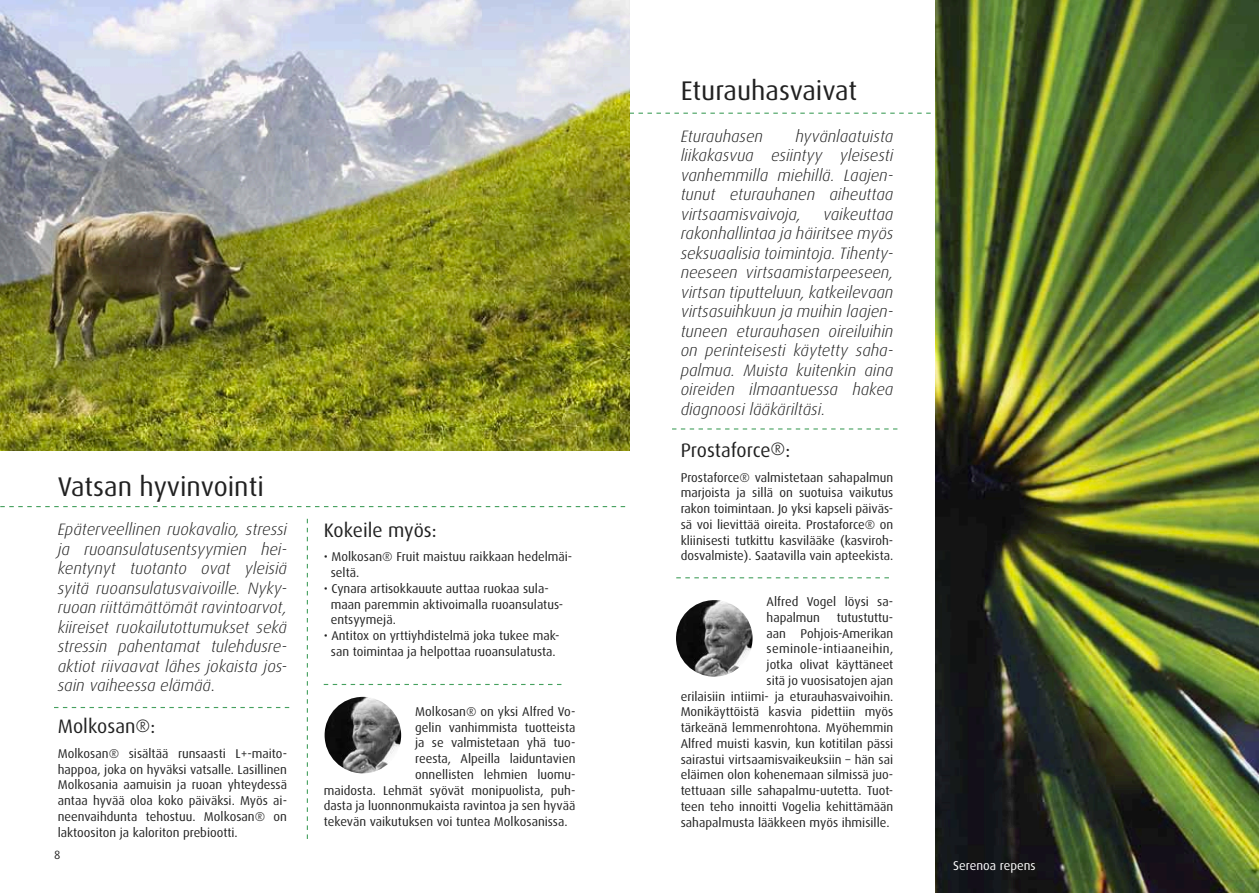
<style>
.page{position:relative;width:1259px;height:893px;background:#fff}
.page>*{position:absolute;margin:0;border:0;box-sizing:border-box;transform-origin:0 0}
.t1{font:27px "Dax";color:#212121}
.t2{font:19.5px "Dax";color:#212121}
.t3{font:italic 300 16.5px/19.5px "Dax";color:#212121;text-align:justify}
.t4{font:12.75px/15.8px "Dax";color:#212121}
.t5{font:12.75px "Dax";letter-spacing:.025em;color:#212121}
.t6{font:12.75px "Dax";color:#fff}
.t7{font:12px "Dax";color:#212121}
.s1{font-weight:400;font-style:normal;font-size:12.75px}
.s2{font-size:18px}
</style>
<div class="page">
<svg style="left:0;top:506px;width:625px;height:1px"></svg>
<svg style="left:54px;top:707px;width:235px;height:1px"></svg>
<svg style="left:324px;top:684px;width:237px;height:1px"></svg>
<svg style="left:629px;top:113px;width:302px;height:1px"></svg>
<svg style="left:672px;top:428px;width:225px;height:2px"></svg>
<svg style="left:676px;top:577px;width:213px;height:1px"></svg>
<img style="left:324px;top:697px;width:77px;height:76px;border-radius:38px">
<img style="left:676px;top:600px;width:76px;height:77px;border-radius:38px">
<svg style="left:307px;top:519px;width:1px;height:320px"></svg>
<img style="left:935px;top:0;width:324px;height:893px">
<img style="left:0;top:0;width:629px;height:451px">
<h1 class="t1" style="left:58px;top:472px;width:208px">Vatsan hyvinvointi</h1>
<p class="t3" style="left:58px;top:520px;width:231px">Epäterveellinen ruokavalio, stressi ja ruoansulatusentsyymien hei&shy;kentynyt tuotanto ovat yleisiä syitä ruoansulatusvaivoille. Nyky&shy;ruoan riittämättömät ravintoarvot, kiireiset ruokailutottumukset sekä stressin pahentamat tulehdusre&shy;aktiot riivaavat lähes jokaista jos&shy;sain vaiheessa elämää<span class="s1">.</span></p>
<h2 class="t2" style="left:58px;top:715px;width:99px">Molkosan<span class="s2">®</span>:</h2>
<p class="t4" style="left:58px;top:746px;width:231px;text-align:justify">Molkosan® sisältää runsaasti L+-maito&shy;happoa, joka on hyväksi vatsalle. Lasillinen Molkosania aamuisin ja ruoan yhteydessä antaa hyvää oloa koko päiväksi. Myös ai&shy;neenvaihdunta tehostuu. Molkosan® on laktoositon ja kaloriton prebiootti.</p>
<p class="t7" style="left:54px;top:848px;width:8px">8</p>
<h2 class="t2" style="left:324px;top:519px;width:114px">Kokeile myös:</h2>
<p class="t4" style="left:331px;top:549px;width:243px;text-indent:-7px">• Molkosan® Fruit maistuu raikkaan hedelmäi&shy;seltä.</p>
<p class="t4" style="left:331px;top:581px;width:234px;text-indent:-7px">• Cynara artisokkauute auttaa ruokaa sula&shy;maan paremmin aktivoimalla ruoansulatus&shy;entsyymejä.</p>
<p class="t4" style="left:324px;top:628px;width:237px;text-align:center">• Antitox on yrttiyhdistelmä joka tukee mak&shy;san toimintaa ja helpottaa ruoansulatusta.</p>
<p class="t4" style="left:415px;top:704px;width:162px">Molkosan® on yksi Alfred Vo-</p>
<p class="t4" style="left:415px;top:719px;width:162px">gelin vanhimmista tuotteista</p>
<p class="t4" style="left:415px;top:735px;width:162px">ja se valmistetaan yhä tuo-</p>
<p class="t4" style="left:415px;top:751px;width:162px">reesta, Alpeilla laiduntavien</p>
<p class="t4" style="left:415px;top:767px;width:162px">onnellisten lehmien luomu-</p>
<p class="t4" style="left:324px;top:782px;width:253px">maidosta. Lehmät syövät monipuolista, puh-</p>
<p class="t4" style="left:324px;top:798px;width:253px">dasta ja luonnonmukaista ravintoa ja sen hyvää</p>
<p class="t4" style="left:324px;top:814px;width:245px">tekevän vaikutuksen voi tuntea Molkosanissa.</p>
<h1 class="t1" style="left:680px;top:76px;width:178px">Eturauhasvaivat</h1>
<p class="t3" style="left:680px;top:127px;width:84px">Eturauhasen</p>
<p class="t3" style="left:680px;top:127px;width:214px;text-indent:115px">hyvänlaatuista liikakasvua esiintyy yleisesti vanhemmilla miehillä. Laajen&shy;tunut eturauhanen aiheuttaa virtsaamisvaivoja,</p>
<p class="t3" style="left:680px;top:205px;width:214px;text-indent:142px">vaikeuttaa rakonhallintaa ja häiritsee myös seksuaalisia toimintoja. Tihenty&shy;neeseen virtsaamistarpeeseen, virtsan tiputteluun, katkeilevaan virtsasuihkuun ja muihin laajen&shy;tuneen eturauhasen oireiluihin on perinteisesti käytetty saha&shy;palmua. Muista kuitenkin aina oireiden ilmaantuessa hakea diagnoosi lääkäriltäsi.</p>
<h2 class="t2" style="left:680px;top:439px;width:111px">Prostaforce<span class="s2">®</span>:</h2>
<p class="t4" style="left:680px;top:469px;width:214px;text-align:justify">Prostaforce® valmistetaan sahapalmun marjoista ja sillä on suotuisa vaikutus rakon toimintaan. Jo yksi kapseli päiväs&shy;sä voi lievittää oireita. Prostaforce® on kliinisesti tutkittu kasvilääke (kasviroh&shy;dosvalmiste). Saatavilla vain apteekista.</p>
<p class="t4" style="left:766px;top:594px;width:128px">Alfred Vogel löysi sa&shy;hapalmun</p>
<p class="t4" style="left:836px;top:610px;width:58px">tutustuttu-</p>
<p class="t4" style="left:766px;top:625px;width:128px">aan Pohjois-Amerikan</p>
<p class="t5" style="left:766px;top:642px;width:128px">seminole-intiaaneihin,</p>
<p class="t4" style="left:766px;top:657px;width:128px">jotka olivat käyttäneet</p>
<p class="t4" style="left:766px;top:673px;width:128px">sitä jo vuosisatojen ajan</p>
<p class="t4" style="left:680px;top:688px;width:214px">erilaisiin intiimi- ja eturauhasvaivoihin.</p>
<p class="t4" style="left:680px;top:704px;width:214px">Monikäyttöistä kasvia pidettiin myös</p>
<p class="t4" style="left:680px;top:720px;width:214px">tärkeänä lemmenrohtona. Myöhemmin</p>
<p class="t4" style="left:680px;top:736px;width:214px">Alfred muisti kasvin, kun kotitilan pässi</p>
<p class="t4" style="left:680px;top:751px;width:214px">sairastui virtsaamisvaikeuksiin – hän sai</p>
<p class="t4" style="left:680px;top:767px;width:214px">eläimen olon kohenemaan silmissä juo-</p>
<p class="t4" style="left:680px;top:783px;width:214px">tettuaan sille sahapalmu-uutetta. Tuot-</p>
<p class="t4" style="left:680px;top:799px;width:214px">teen teho innoitti Vogelia kehittämään</p>
<p class="t4" style="left:680px;top:814px;width:210px">sahapalmusta lääkkeen myös ihmisille.</p>
<p class="t6" style="left:953px;top:859px;width:84px">Serenoa repens</p>
</div>
